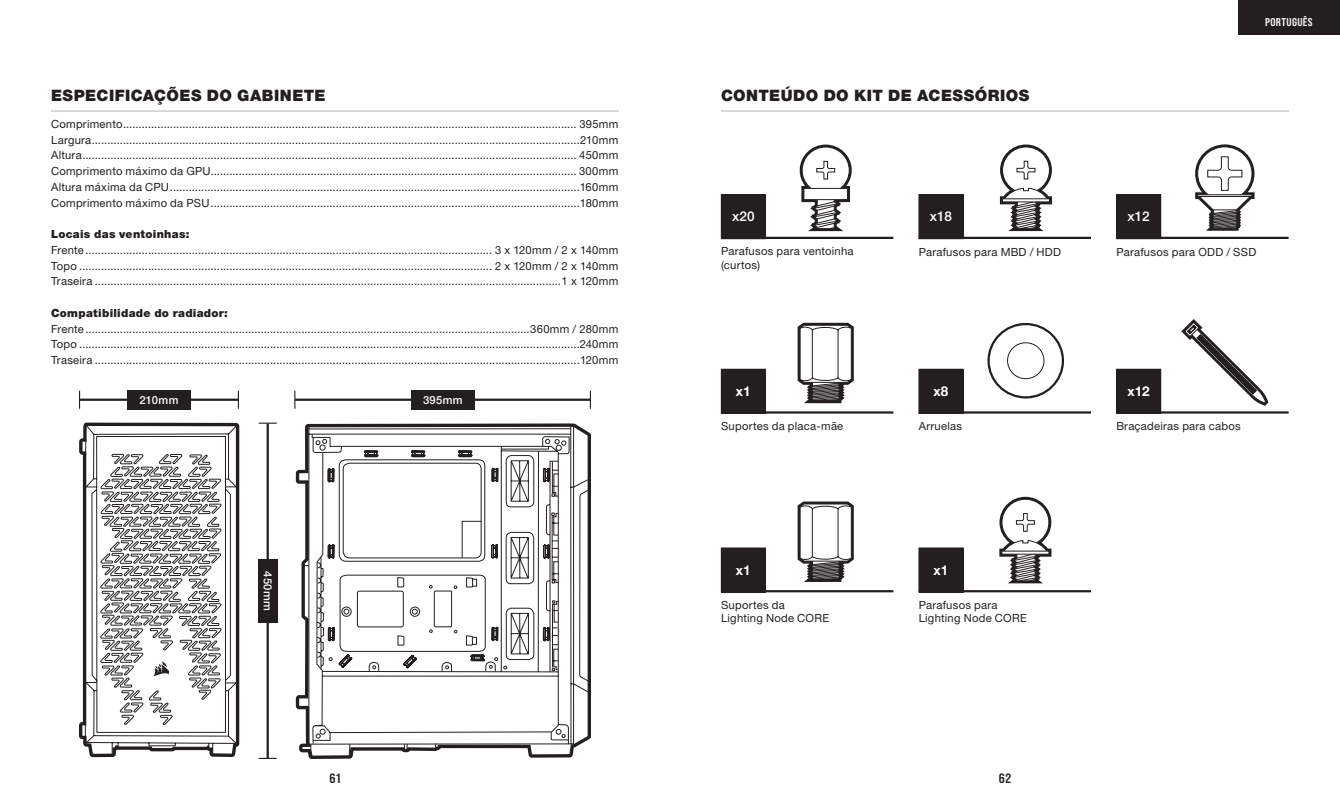
<style>
.page{position:relative;width:1340px;height:810px;background:#fff}
.page>*{position:absolute;margin:0;border:0;box-sizing:border-box;transform-origin:0 0}
.t1{font:900 15.75px "Helvetica Neue LT Pro";letter-spacing:.03em;color:#231f20}
.t2{font:700 13.5px "Helvetica Neue LT Pro";color:#fff}
.t3{font:500 13.5px "Helvetica Neue LT Pro";color:#fff}
.t4{font:13.5px "Bebas Neue Pro Sm E Bd";color:#231f20}
.t5{font:11.25px/15.8px "Helvetica Neue LT Pro";letter-spacing:.025em;color:#231f20;text-align:justify}
.t6{font:900 11.25px "Helvetica Neue LT Pro";letter-spacing:.025em;color:#231f20}
.t7{font:500 11.25px "Helvetica Neue LT Pro";letter-spacing:.03em;color:#fff}
.t8{font:11.25px "Bebas Neue Pro Sm E Bd";letter-spacing:.03em;color:#fff}
</style>
<div class="page">
<div style="left:1237px;top:0;width:102px;height:34px;background:#231f20"></div>
<svg style="left:999px;top:145px;width:53px;height:86px"></svg>
<hr style="left:1002px;top:199px;width:47px;height:3px;background:#fff">
<svg style="left:799px;top:145px;width:52px;height:86px"></svg>
<div style="left:803px;top:188px;width:44px;height:12px;background:#fff;border:1px solid #231f20"></div>
<svg style="left:1195px;top:144px;width:59px;height:87px"></svg>
<div style="left:1197px;top:194px;width:55px;height:3px;background:#fff;border:1px solid #231f20"></div>
<svg style="left:797px;top:323px;width:56px;height:80px"></svg>
<svg style="left:1181px;top:319px;width:87px;height:87px"></svg>
<svg style="left:987px;top:323px;width:77px;height:76px"></svg>
<div style="left:1007px;top:343px;width:36px;height:36px;background:#fff;border-radius:50%"></div>
<div style="left:1007px;top:342px;width:37px;height:37px;border:1px solid #231f20;border-radius:50%"></div>
<svg style="left:999px;top:497px;width:52px;height:86px"></svg>
<hr style="left:1001px;top:551px;width:48px;height:3px;background:#fff">
<svg style="left:797px;top:502px;width:56px;height:80px"></svg>
<svg style="left:79px;top:423px;width:160px;height:334px"></svg>
<svg style="left:84px;top:424px;width:155px;height:331px"></svg>
<svg style="left:121px;top:640px;width:100px;height:86px"></svg>
<svg style="left:296px;top:423px;width:295px;height:336px"></svg>
<svg style="left:307px;top:424px;width:282px;height:322px"></svg>
<svg style="left:304px;top:424px;width:6px;height:308px"></svg>
<svg style="left:310px;top:423px;width:255px;height:334px"></svg>
<hr style="left:79px;top:399px;width:160px;height:2px;background:#231f20">
<svg style="left:79px;top:391px;width:1px;height:18px"></svg>
<svg style="left:238px;top:391px;width:1px;height:18px"></svg>
<div style="left:127px;top:390px;width:64px;height:19px;background:#231f20"></div>
<hr style="left:295px;top:399px;width:295px;height:2px;background:#231f20">
<svg style="left:294px;top:391px;width:1px;height:18px"></svg>
<svg style="left:590px;top:391px;width:1px;height:18px"></svg>
<div style="left:411px;top:390px;width:64px;height:19px;background:#231f20"></div>
<hr style="left:266px;top:423px;width:3px;height:336px;background:#231f20">
<svg style="left:259px;top:423px;width:18px;height:1px"></svg>
<svg style="left:259px;top:758px;width:18px;height:1px"></svg>
<div style="left:258px;top:559px;width:19px;height:64px;background:#231f20"></div>
<hr style="left:51px;top:110px;width:568px;height:2px;background:#bcbdc0">
<hr style="left:721px;top:110px;width:567px;height:2px;background:#bcbdc0">
<div style="left:721px;top:195px;width:44px;height:44px;background:#231f20"></div>
<div style="left:721px;top:194px;width:44px;height:45px;border:1px solid #231f20"></div>
<hr style="left:721px;top:237px;width:172px;height:2px;background:#231f20">
<div style="left:919px;top:195px;width:44px;height:44px;background:#231f20"></div>
<div style="left:918px;top:194px;width:45px;height:45px;border:1px solid #231f20"></div>
<hr style="left:918px;top:237px;width:172px;height:2px;background:#231f20">
<div style="left:1116px;top:195px;width:44px;height:44px;background:#231f20"></div>
<div style="left:1116px;top:194px;width:44px;height:45px;border:1px solid #231f20"></div>
<hr style="left:1116px;top:237px;width:172px;height:2px;background:#231f20">
<div style="left:721px;top:369px;width:44px;height:44px;background:#231f20"></div>
<hr style="left:721px;top:411px;width:172px;height:3px;background:#231f20">
<div style="left:919px;top:369px;width:44px;height:44px;background:#231f20"></div>
<div style="left:918px;top:369px;width:45px;height:45px;border:1px solid #231f20"></div>
<hr style="left:918px;top:411px;width:172px;height:3px;background:#231f20">
<div style="left:1116px;top:369px;width:44px;height:44px;background:#231f20"></div>
<hr style="left:1116px;top:411px;width:172px;height:3px;background:#231f20">
<div style="left:721px;top:548px;width:44px;height:44px;background:#231f20"></div>
<hr style="left:721px;top:590px;width:172px;height:2px;background:#231f20">
<div style="left:919px;top:548px;width:44px;height:44px;background:#231f20"></div>
<div style="left:918px;top:548px;width:45px;height:44px;border:1px solid #231f20"></div>
<hr style="left:918px;top:590px;width:172px;height:2px;background:#231f20">
<h1 class="t1" style="left:51px;top:85px;width:276px">ESPECIFICAÇÕES DO GABINETE</h1>
<p class="t5" style="left:51px;top:116px;width:569px">Comprimento................................................................................................................................................. 395mm Largura............................................................................................................................................................210mm Altura.............................................................................................................................................................. 450mm Comprimento máximo da GPU..................................................................................................................... 300mm Altura máxima da CPU...................................................................................................................................160mm Comprimento máximo da PSU......................................................................................................................180mm</p>
<p class="t6" style="left:51px;top:227px;width:140px">Locais das ventoinhas:</p>
<p class="t5" style="left:51px;top:242px;width:569px">Frente .................................................................................................................................. 3 x 120mm / 2 x 140mm Topo .................................................................................................................................... 2 x 120mm / 2 x 140mm Traseira .....................................................................................................................................................1 x 120mm</p>
<p class="t6" style="left:51px;top:306px;width:178px">Compatibilidade do radiador:</p>
<p class="t5" style="left:51px;top:321px;width:569px">Frente ..............................................................................................................................................360mm / 280mm Topo ................................................................................................................................................................240mm Traseira ...........................................................................................................................................................120mm</p>
<p class="t7" style="left:139px;top:393px;width:40px">210mm</p>
<p class="t7" style="left:423px;top:393px;width:41px">395mm</p>
<p class="t7" style="left:274px;top:571px;width:41px;rotate:90deg">450mm</p>
<h1 class="t1" style="left:721px;top:85px;width:310px">CONTEÚDO DO KIT DE ACESSÓRIOS</h1>
<p class="t3" style="left:732px;top:209px;width:24px">x20</p>
<p class="t5" style="left:721px;top:244px;width:134px;line-height:13.5px">Parafusos para ventoinha (curtos)</p>
<p class="t2" style="left:736px;top:383px;width:16px">x1</p>
<p class="t5" style="left:721px;top:418px;width:124px">Suportes da placa-mãe</p>
<p class="t2" style="left:736px;top:562px;width:16px">x1</p>
<p class="t5" style="left:721px;top:597px;width:110px;line-height:13.5px">Suportes da<br>Lighting Node CORE</p>
<p class="t3" style="left:929px;top:209px;width:24px">x18</p>
<p class="t5" style="left:918px;top:244px;width:144px">Parafusos para MBD / HDD</p>
<p class="t2" style="left:933px;top:383px;width:16px">x8</p>
<p class="t5" style="left:918px;top:418px;width:45px">Arruelas</p>
<p class="t2" style="left:933px;top:562px;width:16px">x1</p>
<p class="t5" style="left:918px;top:597px;width:110px;line-height:13.5px">Parafusos para<br>Lighting Node CORE</p>
<p class="t8" style="left:1265px;top:15px;width:49px">PORTUGUÊS</p>
<p class="t3" style="left:1127px;top:209px;width:24px">x12</p>
<p class="t5" style="left:1116px;top:244px;width:141px">Parafusos para ODD / SSD</p>
<p class="t2" style="left:1127px;top:383px;width:24px">x12</p>
<p class="t5" style="left:1116px;top:418px;width:126px">Braçadeiras para cabos</p>
<p class="t4" style="left:329px;top:771px;width:12px">61</p>
<p class="t4" style="left:998px;top:771px;width:14px">62</p>
</div>
